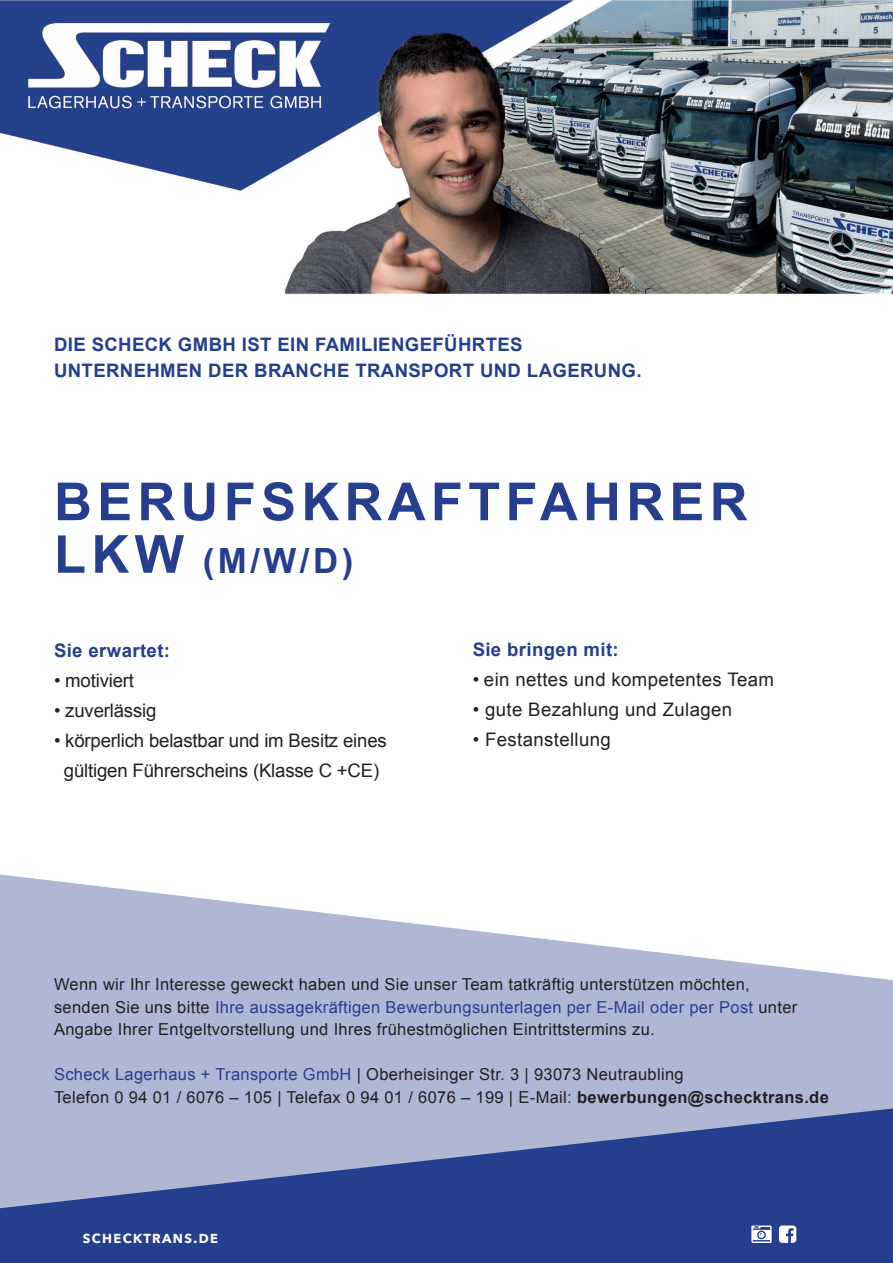
<style>
.page{position:relative;width:893px;height:1263px;background:#fff}
.page>*{position:absolute;margin:0;border:0;box-sizing:border-box;transform-origin:0 0}
.t1{font:700 52.5px "Arial";letter-spacing:.1em;color:#253f8e}
.t2{font:700 34.8px "Arial";color:#253f8e}
.t3{font:700 18.6px/26.1px "Arial";letter-spacing:.02em;color:#253f8e}
.t4{font:18.6px/30px "Arial";letter-spacing:-.01em;color:#231f20;text-align:center}
.t5{font:18.6px "Arial";letter-spacing:.02em;color:#231f20}
.t6{font:16.5px/22.5px "Arial";letter-spacing:.02em;color:#231f20}
.t7{font:700 13.05px "Avenir Next";letter-spacing:.1em;color:#fff}
.s1{font-size:52.5px}
.s2{color:#253f8e}
.s3{font-weight:700}
</style>
<div class="page">
<svg style="left:0;top:874px;width:893px;height:234px;fill:#aeb8d5"></svg>
<img style="left:0;top:0;width:893px;height:295px">
<svg style="left:0;top:1108px;width:893px;height:155px;fill:#253f8e"></svg>
<svg style="left:779px;top:1225px;width:17px;height:18px"></svg>
<svg style="left:751px;top:1225px;width:21px;height:18px"></svg>
<p class="t3" style="left:54px;top:332px;width:589px">DIE SCHECK GMBH IST EIN FAMILIENGEFÜHRTES<br>UNTERNEHMEN DER BRANCHE TRANSPORT UND LAGERUNG.</p>
<h1 class="t1" style="left:54px;top:467px;width:695px">BERUFSKRAFTFAHRER</h1>
<h2 class="t2" style="left:54px;top:538px;width:301px"><span class="s1">LKW</span> (M/W/D)</h2>
<p class="t3" style="left:54px;top:638px;width:118px">Sie erwartet:</p>
<p class="t4" style="left:54px;top:666px;width:82px">• motiviert</p>
<p class="t4" style="left:54px;top:696px;width:104px">• zuverlässig</p>
<p class="t4" style="left:54px;top:726px;width:334px">• körperlich belastbar und im Besitz eines gültigen Führerscheins (Klasse C +CE)</p>
<p class="t3" style="left:473px;top:637px;width:148px">Sie bringen mit:</p>
<p class="t5" style="left:473px;top:668px;width:303px">• ein nettes und kompetentes Team</p>
<p class="t5" style="left:473px;top:698px;width:261px">• gute Bezahlung und Zulagen</p>
<p class="t5" style="left:473px;top:728px;width:140px">• Festanstellung</p>
<p class="t6" style="left:54px;top:973px;width:745px">Wenn wir Ihr Interesse geweckt haben und Sie unser Team tatkräftig unterstützen möchten, senden Sie uns bitte <span class="s2">Ihre aussagekräftigen Bewerbungsunterlagen per E-Mail oder per Post</span> unter<br>Angabe Ihrer Entgeltvorstellung und Ihres frühestmöglichen Eintrittstermins zu.</p>
<p class="t6" style="left:54px;top:1063px;width:776px"><span class="s2">Scheck Lagerhaus + Transporte GmbH</span> | Oberheisinger Str. 3 | 93073 Neutraubling<br>Telefon 0 94 01 / 6076 – 105 | Telefax 0 94 01 / 6076 – 199 | E-Mail: <span class="s3">bewerbungen@schecktrans.de</span></p>
<p class="t7" style="left:83px;top:1227px;width:137px">SCHECKTRANS.DE</p>
</div>
